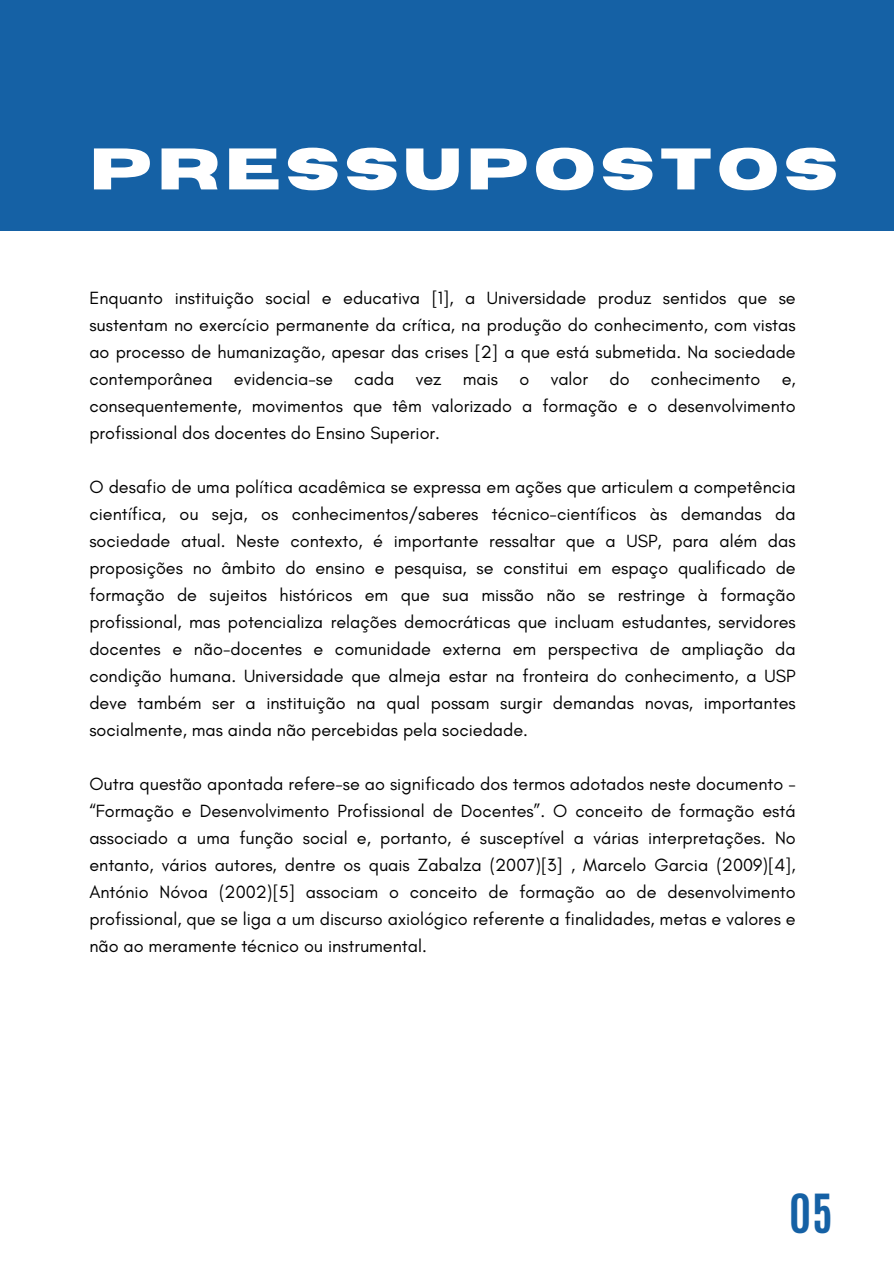
<style>
.page{position:relative;width:894px;height:1264px;background:#fff}
.page>*{position:absolute;margin:0;border:0;box-sizing:border-box;transform-origin:0 0}
.t1{font:700 58.5px "Horizon";letter-spacing:.085em;color:#fff}
.t2{font:700 45px "Antonio";color:#1561a5}
.t3{font:18px/27px "Glacial Indifference";color:#000;text-align:justify}
</style>
<div class="page">
<div style="left:0;top:0;width:893px;height:230px;background:#1561a5"></div>
<h1 class="t1" style="left:89px;top:140px;width:750px">PRESSUPOSTOS</h1>
<p class="t3" style="left:89px;top:284px;width:707px">Enquanto instituição social e educativa [1], a Universidade produz sentidos que se sustentam no exercício permanente da crítica, na produção do conhecimento, com vistas ao processo de humanização, apesar das crises [2] a que está submetida. Na sociedade contemporânea evidencia-se cada vez mais o valor do conhecimento e, consequentemente, movimentos que têm valorizado a formação e o desenvolvimento profissional dos docentes do Ensino Superior.</p>
<p class="t3" style="left:89px;top:473px;width:707px">O desafio de uma política acadêmica se expressa em ações que articulem a competência científica, ou seja, os conhecimentos/saberes técnico-científicos às demandas da sociedade atual. Neste contexto, é importante ressaltar que a USP, para além das proposições no âmbito do ensino e pesquisa, se constitui em espaço qualificado de formação de sujeitos históricos em que sua missão não se restringe à formação profissional, mas potencializa relações democráticas que incluam estudantes, servidores docentes e não-docentes e comunidade externa em perspectiva de ampliação da condição humana. Universidade que almeja estar na fronteira do conhecimento, a USP deve também ser a instituição na qual possam surgir demandas novas, importantes socialmente, mas ainda não percebidas pela sociedade.</p>
<p class="t3" style="left:89px;top:770px;width:707px">Outra questão apontada refere-se ao significado dos termos adotados neste documento - “Formação e Desenvolvimento Profissional de Docentes”. O conceito de formação está associado a uma função social e, portanto, é susceptível a várias interpretações. No entanto, vários autores, dentre os quais Zabalza (2007)[3] , Marcelo Garcia (2009)[4], António Nóvoa (2002)[5] associam o conceito de formação ao de desenvolvimento profissional, que se liga a um discurso axiológico referente a finalidades, metas e valores e não ao meramente técnico ou instrumental.</p>
<h2 class="t2" style="left:789px;top:1181px;width:45px">05</h2>
</div>
